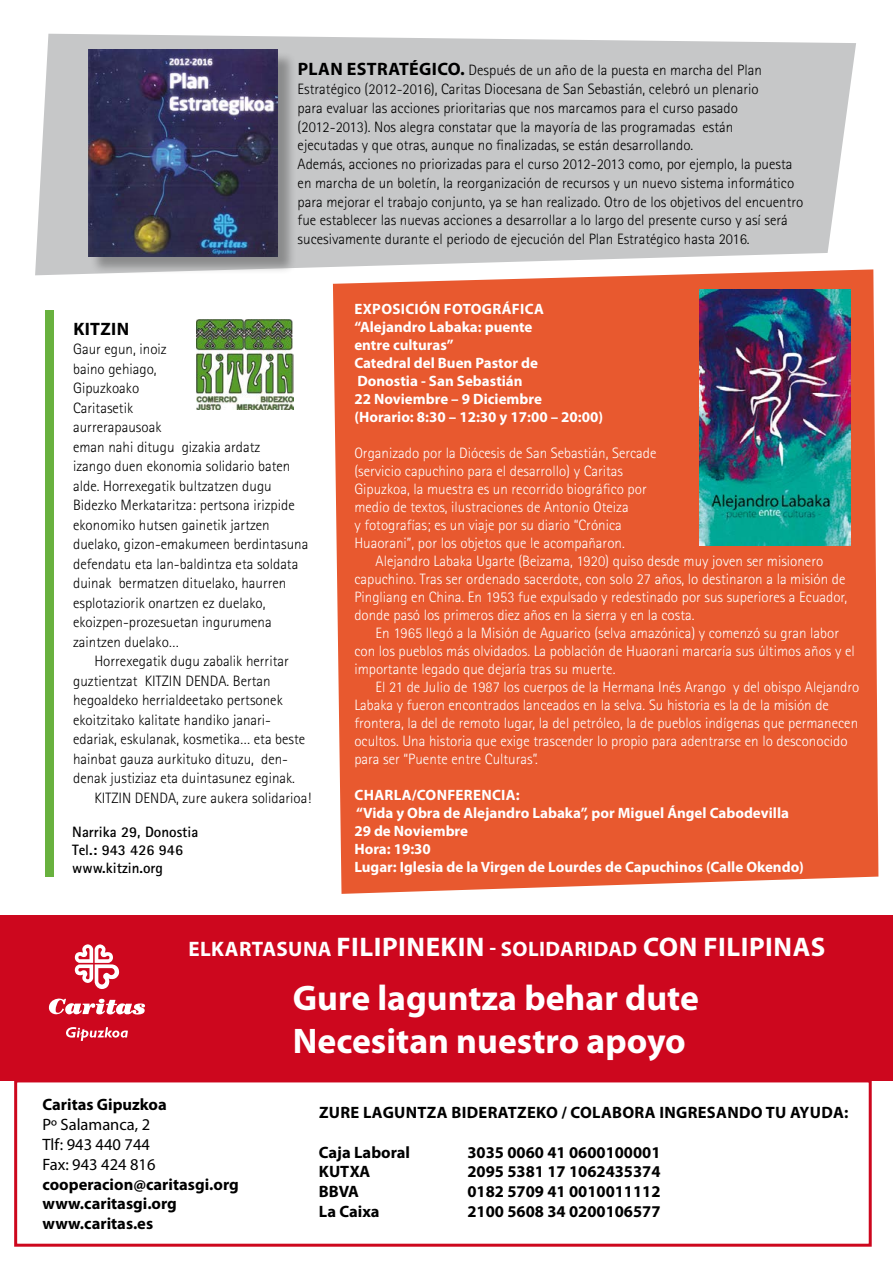
<style>
.page{position:relative;width:893px;height:1263px;background:#fff}
.page>*{position:absolute;margin:0;border:0;box-sizing:border-box;transform-origin:0 0}
.t1{font:700 35.7px/42.9px "Myriad Pro";color:#fff}
.t2{font:700 21px "Myriad Pro";letter-spacing:.02em;color:#fff}
.t3{font:700 18px "Myriad Pro";letter-spacing:.02em;color:#000}
.t4{font:700 16.5px/19.8px "Myriad Pro";color:#000}
.t5{font:700 16.5px "Myriad Pro";letter-spacing:.02em;color:#000}
.t6{font:16.5px/19.8px "Myriad Pro";color:#000}
.t7{font:300 15px/19.5px "Rotis Sans Serif";color:#000}
.t8{font:300 15px/18px "Rotis Sans Serif";color:#fff}
.t9{font:700 15px/18px "Myriad Pro";color:#fff}
.t10{font:700 15px/18px "Rotis Sans Serif";color:#000}
.s1{font-family:"Myriad Pro";font-weight:700;font-size:18px}
.s2{font-size:27px}
</style>
<div class="page">
<div style="left:0;top:915px;width:893px;height:166px;background:#cd071e"></div>
<div style="left:14px;top:1079px;width:858px;height:168px;border:3px solid #cd071e"></div>
<div style="left:46px;top:310px;width:8px;height:567px;background:#68b13e"></div>
<img style="left:196px;top:319px;width:97px;height:90px">
<div style="left:333px;top:269px;width:545px;height:625px;background:#e8592f"></div>
<svg style="left:35px;top:34px;width:821px;height:241px;background:#cccccd"></svg>
<div style="left:90px;top:51px;width:207px;height:224px;background:#000;opacity:.3"></div>
<img style="left:88px;top:49px;width:190px;height:207px">
<svg style="left:49px;top:998px;width:96px;height:17px"></svg>
<svg style="left:74px;top:944px;width:45px;height:45px"></svg>
<svg style="left:66px;top:1027px;width:62px;height:14px"></svg>
<img style="left:699px;top:290px;width:152px;height:255px">
<p class="t7" style="left:298px;top:61px;width:507px;line-height:18.8px"><span class="s1">Plan Estratégico.</span> Después de un año de la puesta en marcha del Plan Estratégico (2012-2016), Caritas Diocesana de San Sebastián, celebró un plenario<br>para evaluar las acciones prioritarias que nos marcamos para el curso pasado (2012-2013). Nos alegra constatar que la mayoría de las programadas están<br>ejecutadas y que otras, aunque no finalizadas, se están desarrollando.<br>Además, acciones no priorizadas para el curso 2012-2013 como, por ejemplo, la puesta en marcha de un boletín, la reorganización de recursos y un nuevo sistema informático para mejorar el trabajo conjunto, ya se han realizado. Otro de los objetivos del encuentro fue establecer las nuevas acciones a desarrollar a lo largo del presente curso y así será sucesivamente durante el periodo de ejecución del Plan Estratégico hasta 2016.</p>
<p class="t3" style="left:73px;top:319px;width:57px">Kitzin</p>
<p class="t7" style="left:73px;top:339px;width:237px">Gaur egun, inoiz<br>baino gehiago,<br>Gipuzkoako<br>Caritasetik<br>aurrerapausoak<br>eman nahi ditugu gizakia ardatz<br>izango duen ekonomia solidario baten alde. Horrexegatik bultzatzen dugu<br>Bidezko Merkataritza: pertsona irizpide ekonomiko hutsen gainetik jartzen duelako, gizon-emakumeen berdintasuna defendatu eta lan-baldintza eta soldata duinak bermatzen dituelako, haurren esplotaziorik onartzen ez duelako, ekoizpen-prozesuetan ingurumena zaintzen duelako…</p>
<p class="t7" style="left:94px;top:651px;width:196px">Horrexegatik dugu zabalik herritar</p>
<p class="t7" style="left:73px;top:671px;width:199px">guztientzat KITZIN DENDA. Bertan</p>
<p class="t7" style="left:73px;top:690px;width:211px">hegoaldeko herrialdeetako pertsonek</p>
<p class="t7" style="left:73px;top:710px;width:199px">ekoitzitako kalitate handiko janari-</p>
<p class="t7" style="left:73px;top:729px;width:234px">edariak, eskulanak, kosmetika… eta beste</p>
<p class="t7" style="left:73px;top:749px;width:216px">hainbat gauza aurkituko dituzu, den-</p>
<p class="t7" style="left:73px;top:768px;width:223px">denak justiziaz eta duintasunez eginak.</p>
<p class="t7" style="left:94px;top:788px;width:218px">KITZIN DENDA, zure aukera solidarioa!</p>
<p class="t10" style="left:72px;top:822px;width:128px">Narrika 29, Donostia<br>Tel.: 943 426 946 www.kitzin.org</p>
<p class="t9" style="left:354px;top:300px;width:47px">EXPOSICIÓN</p>
<p class="t9" style="left:354px;top:300px;width:250px;text-indent:90px">FOTOGRÁFICA<br>“Alejandro Labaka: puente<br>entre culturas”<br>Catedral del Buen Pastor de<br>Donostia - San Sebastián<br>22 Noviembre – 9 Diciembre (Horario: 8:30 – 12:30 y 17:00 – 20:00)</p>
<p class="t8" style="left:354px;top:444px;width:304px">Organizado por la Diócesis de San Sebastián, Sercade (servicio capuchino para el desarrollo) y Caritas Gipuzkoa, la muestra es un recorrido biográfico por medio de textos, ilustraciones de Antonio Oteiza<br>y fotografías; es un viaje por su diario “Crónica Huaorani”, por los objetos que le acompañaron.</p>
<p class="t8" style="left:354px;top:552px;width:494px;text-indent:21px">Alejandro Labaka Ugarte (Beizama, 1920) quiso desde muy joven ser misionero capuchino. Tras ser ordenado sacerdote, con solo 27 años, lo destinaron a la misión de Pingliang en China. En 1953 fue expulsado y redestinado por sus superiores a Ecuador, donde pasó los primeros diez años en la sierra y en la costa.</p>
<p class="t8" style="left:354px;top:624px;width:502px;text-indent:21px">En 1965 llegó a la Misión de Aguarico (selva amazónica) y comenzó su gran labor con los pueblos más olvidados. La población de Huaorani marcaría sus últimos años y el importante legado que dejaría tras su muerte.</p>
<p class="t8" style="left:354px;top:678px;width:506px;text-indent:21px">El 21 de Julio de 1987 los cuerpos de la Hermana Inés Arango y del obispo Alejandro Labaka y fueron encontrados lanceados en la selva. Su historia es la de la misión de frontera, la del de remoto lugar, la del petróleo, la de pueblos indígenas que permanecen ocultos. Una historia que exige trascender lo propio para adentrarse en lo desconocido para ser “Puente entre Culturas”.</p>
<p class="t9" style="left:354px;top:786px;width:451px">Charla/Conferencia:<br>“Vida y Obra de Alejandro Labaka”, por Miguel Ángel Cabodevilla 29 de Noviembre<br>Hora: 19:30<br>Lugar: Iglesia de la Virgen de Lourdes de Capuchinos (Calle Okendo)</p>
<h2 class="t2" style="left:188px;top:937px;width:639px">elkartasuna <span class="s2">filipinekin</span> - solidaridad <span class="s2">con filipinas</span></h2>
<p class="t4" style="left:43px;top:1095px;width:126px">Caritas Gipuzkoa</p>
<p class="t6" style="left:43px;top:1115px;width:114px">Pº Salamanca, 2<br>Tlf: 943 440 744<br>Fax: 943 424 816</p>
<p class="t4" style="left:43px;top:1174px;width:198px">cooperacion@caritasgi.org www.caritasgi.org www.caritas.es</p>
<h1 class="t1" style="left:293px;top:977px;width:407px">Gure laguntza behar dute<br>Necesitan nuestro apoyo</h1>
<p class="t5" style="left:319px;top:1103px;width:531px">Zure laguntza bideratzeko / colabora ingresando tu ayuda:</p>
<p class="t4" style="left:319px;top:1142px;width:93px">Caja Laboral</p>
<p class="t4" style="left:467px;top:1142px;width:195px">3035 0060 41 0600100001</p>
<p class="t4" style="left:319px;top:1162px;width:47px">KUTXA</p>
<p class="t4" style="left:467px;top:1162px;width:195px">2095 5381 17 1062435374</p>
<p class="t4" style="left:319px;top:1182px;width:36px">BB VA</p>
<p class="t4" style="left:467px;top:1182px;width:195px">0182 5709 41 0010011112</p>
<p class="t4" style="left:319px;top:1202px;width:62px">La Caixa</p>
<p class="t4" style="left:467px;top:1202px;width:195px">2100 5608 34 0200106577</p>
</div>
